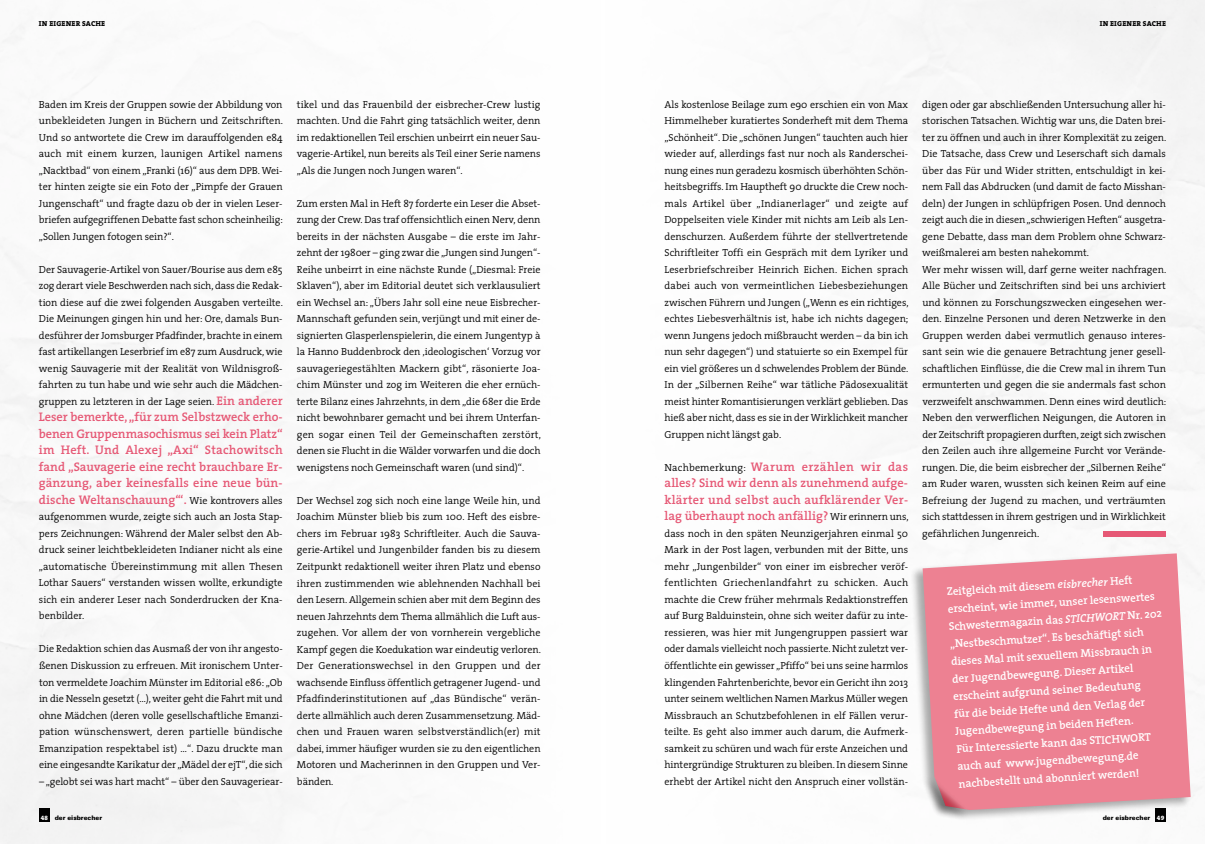
<style>
.page{position:relative;width:1205px;height:844px;background:#fff}
.page>*{position:absolute;margin:0;border:0;box-sizing:border-box;transform-origin:0 0}
.t1{font:600 12.5px/16.5px "The Serif";letter-spacing:.005em;color:#e65875;text-align:justify}
.t2{font:600 11.25px/17.5px "The Serif";color:#fff}
.t3{font:300 10.25px/16.5px "The Serif";letter-spacing:-.005em;color:#000;text-align:justify}
.t4{font:7.25px "The Serif Extra Bold Caps";letter-spacing:.045em;color:#000}
.t5{font:900 6.25px "Univers";color:#000}
.s1{font-weight:600;font-size:12.5px;color:#e65875}
.s2{font-weight:300;font-size:10.25px;color:#000}
.s3{font-style:italic}
.s4{font-family:"The Serif Extra Bold Caps";font-weight:400;color:#fff}
</style>
<div class="page">
<img style="left:0;top:0;width:1205px;height:843px">
<div style="left:1103px;top:531px;width:63px;height:5px;background:#e65875"></div>
<div style="left:911px;top:550px;width:281px;height:270px;background:#000;opacity:.33"></div>
<svg style="left:922px;top:553px;width:268px;height:256px;background:#eb8999"></svg>
<div style="left:922px;top:774px;width:48px;height:47px;background:#000;opacity:.33"></div>
<svg style="left:934px;top:776px;width:36px;height:33px"></svg>
<div style="left:39px;top:808px;width:11px;height:13px;background:#000"></div>
<div style="left:1155px;top:808px;width:11px;height:13px;background:#000"></div>
<p class="t4" style="left:39px;top:18px;width:67px">IN EIGENER SACHE</p>
<p class="t4" style="left:1100px;top:18px;width:67px">IN EIGENER SACHE</p>
<p class="t3" style="left:39px;top:95px;width:245px">Baden im Kreis der Gruppen sowie der Abbildung von unbekleideten Jungen in Büchern und Zeitschriften.<br>Und so antwortete die Crew im darauffolgenden e84 auch mit einem kurzen, launigen Artikel namens „Nacktbad“ von einem „Franki (16)“ aus dem DPB. Wei&shy;ter hinten zeigte sie ein Foto der „Pimpfe der Grauen Jungenschaft“ und fragte dazu ob der in vielen Leser&shy;briefen aufgegriffenen Debatte fast schon scheinheilig: „Sollen Jungen fotogen sein?“.</p>
<p class="t3" style="left:39px;top:261px;width:245px">Der Sauvagerie-Artikel von Sauer/Bourise aus dem e85 zog derart viele Beschwerden nach sich, dass die Redak&shy;tion diese auf die zwei folgenden Ausgaben verteilte.<br>Die Meinungen gingen hin und her: Ore, damals Bun&shy;desführer der Jomsburger Pfadfinder, brachte in einem fast artikellangen Leserbrief im e87 zum Ausdruck, wie wenig Sauvagerie mit der Realität von Wildnisgroß&shy;fahrten zu tun habe und wie sehr auch die Mädchen&shy;gruppen zu letzteren in der Lage seien. <span class="s1">Ein anderer</span></p>
<p class="t1" style="left:39px;top:408px;width:245px">Leser bemerkte, „für zum Selbstzweck erho&shy;benen Gruppenmasochismus sei kein Platz“ im Heft. Und Alexej „Axi“ Stachowitsch fand „Sauvagerie eine recht brauchbare Er&shy;gänzung, aber keinesfalls eine neue bün&shy;dische Weltanschauung‘“. <span class="s2">Wie kontrovers alles</span></p>
<p class="t3" style="left:39px;top:508px;width:245px">aufgenommen wurde, zeigte sich auch an Josta Stap&shy;pers Zeichnungen: Während der Maler selbst den Ab&shy;druck seiner leichtbekleideten Indianer nicht als eine „automatische Übereinstimmung mit allen Thesen Lothar Sauers“ verstanden wissen wollte, erkundigte sich ein anderer Leser nach Sonderdrucken der Kna&shy;benbilder.</p>
<p class="t3" style="left:39px;top:640px;width:245px">Die Redaktion schien das Ausmaß der von ihr angesto&shy;ßenen Diskussion zu erfreuen. Mit ironischem Unter&shy;ton vermeldete Joachim Münster im Editorial e86: „Ob in die Nesseln gesetzt (…), weiter geht die Fahrt mit und ohne Mädchen (deren volle gesellschaftliche Emanzi&shy;pation wünschenswert, deren partielle bündische Emanzipation respektabel ist) …“. Dazu druckte man eine eingesandte Karikatur der „Mädel der ejT“, die sich</p>
<p class="t3" style="left:39px;top:772px;width:245px">– „gelobt sei was hart macht“ – über den Sauvageriear-</p>
<p class="t3" style="left:297px;top:95px;width:245px">tikel und das Frauenbild der eisbrecher-Crew lustig machten. Und die Fahrt ging tatsächlich weiter, denn im redaktionellen Teil erschien unbeirrt ein neuer Sau&shy;vagerie-Artikel, nun bereits als Teil einer Serie namens „Als die Jungen noch Jungen waren“.</p>
<p class="t3" style="left:297px;top:194px;width:246px">Zum ersten Mal in Heft 87 forderte ein Leser die Abset&shy;zung der Crew. Das traf offensichtlich einen Nerv, denn bereits in der nächsten Ausgabe – die erste im Jahr&shy;zehnt der 1980er – ging zwar die „Jungen sind Jungen“- Reihe unbeirrt in eine nächste Runde („Diesmal: Freie Sklaven“), aber im Editorial deutet sich verklausuliert ein Wechsel an: „Übers Jahr soll eine neue Eisbrecher-Mannschaft gefunden sein, verjüngt und mit einer de&shy;signierten Glasperlenspielerin, die einem Jungentyp à la Hanno Buddenbrock den ‚ideologischen‘ Vorzug vor sauvageriegestählten Mackern gibt“, räsonierte Joa&shy;chim Münster und zog im Weiteren die eher ernüch&shy;terte Bilanz eines Jahrzehnts, in dem „die 68er die Erde nicht bewohnbarer gemacht und bei ihrem Unterfan&shy;gen sogar einen Teil der Gemeinschaften zerstört, denen sie Flucht in die Wälder vorwarfen und die doch wenigstens noch Gemeinschaft waren (und sind)“.</p>
<p class="t3" style="left:297px;top:491px;width:245px">Der Wechsel zog sich noch eine lange Weile hin, und Joachim Münster blieb bis zum 100. Heft des eisbre&shy;chers im Februar 1983 Schriftleiter. Auch die Sauva&shy;gerie-Artikel und Jungenbilder fanden bis zu diesem Zeitpunkt redaktionell weiter ihren Platz und ebenso ihren zustimmenden wie ablehnenden Nachhall bei den Lesern. Allgemein schien aber mit dem Beginn des neuen Jahrzehnts dem Thema allmählich die Luft aus&shy;zugehen. Vor allem der von vornherein vergebliche Kampf gegen die Koedukation war eindeutig verloren.<br>Der Generationswechsel in den Gruppen und der wachsende Einfluss öffentlich getragener Jugend- und Pfadfinderinstitutionen auf „das Bündische“ verän&shy;derte allmählich auch deren Zusammensetzung. Mäd&shy;chen und Frauen waren selbstverständlich(er) mit dabei, immer häufiger wurden sie zu den eigentlichen Motoren und Macherinnen in den Gruppen und Ver&shy;bänden.</p>
<p class="t3" style="left:664px;top:95px;width:246px">Als kostenlose Beilage zum e90 erschien ein von Max Himmelheber kuratiertes Sonderheft mit dem Thema „Schönheit“. Die „schönen Jungen“ tauchten auch hier wieder auf, allerdings fast nur noch als Randerschei&shy;nung eines nun geradezu kosmisch überhöhten Schön&shy;heitsbegriffs. Im Hauptheft 90 druckte die Crew noch&shy;mals Artikel über „Indianerlager“ und zeigte auf Doppelseiten viele Kinder mit nichts am Leib als Len&shy;denschurzen. Außerdem führte der stellvertretende Schriftleiter Toffi ein Gespräch mit dem Lyriker und Leserbriefschreiber Heinrich Eichen. Eichen sprach dabei auch von vermeintlichen Liebesbeziehungen zwischen Führern und Jungen („Wenn es ein richtiges, echtes Liebesverhältnis ist, habe ich nichts dagegen; wenn Jungens jedoch mißbraucht werden – da bin ich nun sehr dagegen“) und statuierte so ein Exempel für ein viel größeres un d schwelendes Problem der Bünde.<br>In der „Silbernen Reihe“ war tätliche Pädosexualität meist hinter Romantisierungen verklärt geblieben. Das hieß aber nicht, dass es sie in der Wirklichkeit mancher Gruppen nicht längst gab.</p>
<p class="t1" style="left:664px;top:458px;width:245px"><span class="s2">Nachbemerkung:</span> Warum erzählen wir das alles? Sind wir denn als zunehmend aufge&shy;klärter und selbst auch aufklärender Ver&shy;lag überhaupt noch anfällig? <span class="s2">Wir erinnern uns,</span></p>
<p class="t3" style="left:664px;top:524px;width:245px">dass noch in den späten Neunzigerjahren einmal 50<br>Mark in der Post lagen, verbunden mit der Bitte, uns mehr „Jungenbilder“ von einer im eisbrecher veröf&shy;fentlichten Griechenlandfahrt zu schicken. Auch machte die Crew früher mehrmals Redaktionstreffen auf Burg Balduinstein, ohne sich weiter dafür zu inte&shy;ressieren, was hier mit Jungengruppen passiert war oder damals vielleicht noch passierte. Nicht zuletzt ver&shy;öffentlichte ein gewisser „Pfiffo“ bei uns seine harmlos klingenden Fahrtenberichte, bevor ein Gericht ihn 2013 unter seinem weltlichen Namen Markus Müller wegen Missbrauch an Schutzbefohlenen in elf Fällen verur&shy;teilte. Es geht also immer auch darum, die Aufmerk&shy;samkeit zu schüren und wach für erste Anzeichen und hintergründige Strukturen zu bleiben. In diesem Sinne erhebt der Artikel nicht den Anspruch einer vollstän-</p>
<p class="t3" style="left:922px;top:95px;width:246px;text-align:left">digen oder gar abschließenden Untersuchung aller hi&shy;storischen Tatsachen. Wichtig war uns, die Daten brei&shy;ter zu öffnen und auch in ihrer Komplexität zu zeigen.<br>Die Tatsache, dass Crew und Leserschaft sich damals über das Für und Wider stritten, entschuldigt in kei&shy;nem Fall das Abdrucken (und damit de facto Misshan&shy;deln) der Jungen in schlüpfrigen Posen. Und dennoch zeigt auch die in diesen„schwierigen Heften“ ausgetra&shy;gene Debatte, dass man dem Problem ohne Schwarz&shy;weißmalerei am besten nahekommt.<br>Wer mehr wissen will, darf gerne weiter nachfragen.<br>Alle Bücher und Zeitschriften sind bei uns archiviert und können zu Forschungszwecken eingesehen wer&shy;den. Einzelne Personen und deren Netzwerke in den Gruppen werden dabei vermutlich genauso interes&shy;sant sein wie die genauere Betrachtung jener gesell&shy;schaftlichen Einflüsse, die die Crew mal in ihrem Tun ermunterten und gegen die sie andermals fast schon verzweifelt anschwammen. Denn eines wird deutlich:<br>Neben den verwerflichen Neigungen, die Autoren in der Zeitschrift propagieren durften, zeigt sich zwischen den Zeilen auch ihre allgemeine Furcht vor Verände&shy;rungen. Die, die beim eisbrecher der „Silbernen Reihe“ am Ruder waren, wussten sich keinen Reim auf eine Befreiung der Jugend zu machen, und verträumten sich stattdessen in ihrem gestrigen und in Wirklichkeit gefährlichen Jungenreich.</p>
<p class="t2" style="left:946px;top:581px;width:215px;rotate:-3deg">Zeitgleich mit diesem <span class="s3">eisbrecher</span> Heft erscheint, wie immer, unser lesenswertes Schwestermagazin das <span class="s3">STICHWORT</span> Nr. 202 „Nestbeschmutzer“. Es beschäftigt sich dieses Mal mit sexuellem Missbrauch in der Jugendbewegung. Dieser Artikel erscheint aufgrund seiner Bedeutung<br>für die beide Hefte und den Verlag der Jugendbewegung in beiden Heften.<br>Für Interessierte kann das STICHWORT auch auf www.jugendbewegung.de nachbestellt und abonniert werden!</p>
<p class="t5" style="left:41px;top:813px;width:63px"><span class="s4">48</span> der eisbrecher</p>
<p class="t5" style="left:1103px;top:813px;width:63px">der eisbrecher <span class="s4">49</span></p>
</div>
